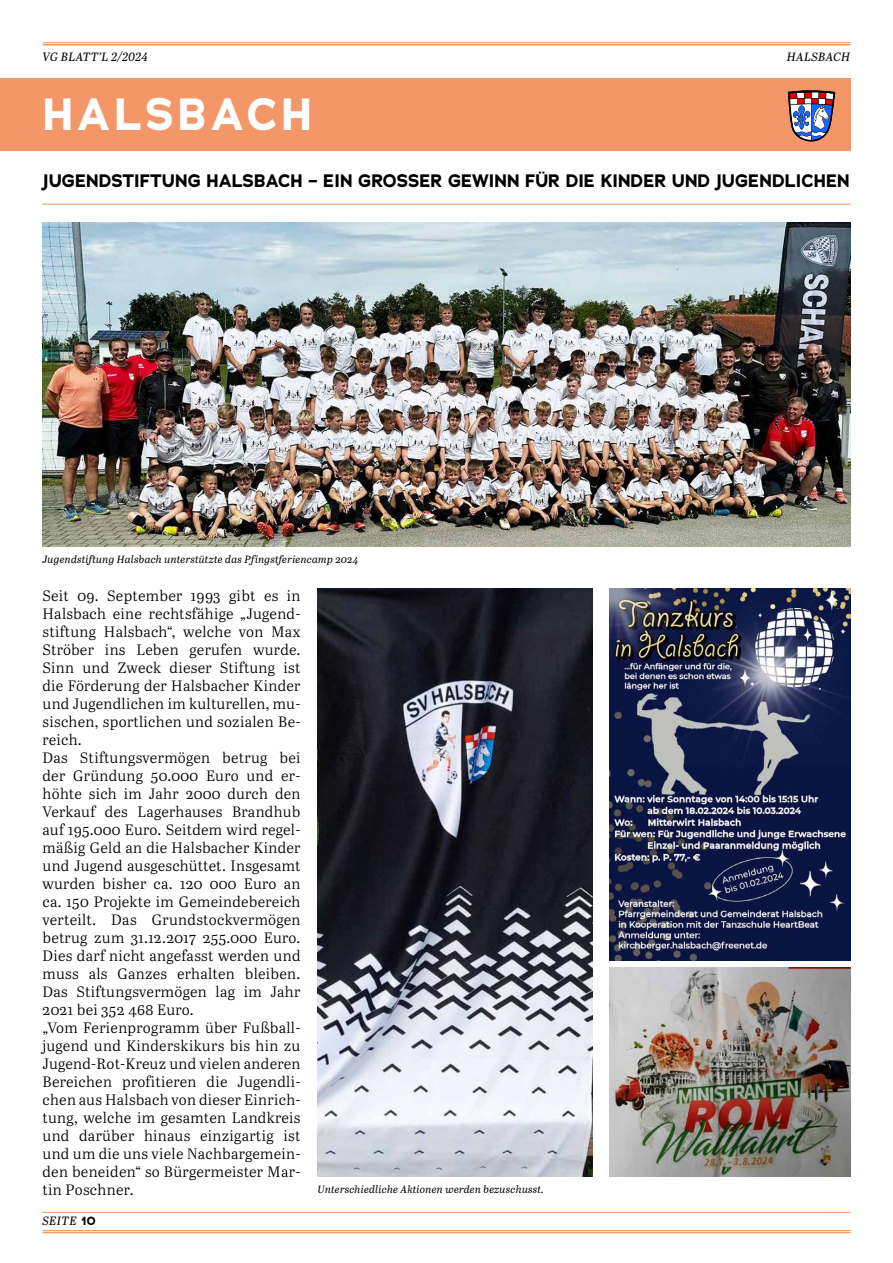
<style>
.page{position:relative;width:893px;height:1263px;background:#fff}
.page>*{position:absolute;margin:0;border:0;box-sizing:border-box;transform-origin:0 0}
.t1{font:700 45px "Adrianna";letter-spacing:.09em;color:#fff}
.t2{font:700 18px "Adrianna";color:#000}
.t3{font:15px/18px "Abril Text Lt";letter-spacing:.02em;color:#000}
.t4{font:italic 12px "Abril Text";letter-spacing:.02em;color:#000}
.t5{font:italic 10.5px "Abril Text";letter-spacing:.02em;color:#000}
.s1{font-family:"Adrianna";font-weight:700;font-style:normal}
</style>
<div class="page">
<div style="left:0;top:79px;width:850px;height:72px;background:#f39769"></div>
<hr style="left:43px;top:43px;width:807px;height:1px;background:#f39769">
<hr style="left:43px;top:44px;width:807px;height:2px;background:#f39769">
<hr style="left:43px;top:1230px;width:807px;height:1px;background:#f39769">
<hr style="left:43px;top:1232px;width:807px;height:1px;background:#f39769">
<hr style="left:43px;top:1212px;width:807px;height:1px;background:#f39769">
<svg style="left:788px;top:90px;width:47px;height:52px"></svg>
<hr style="left:43px;top:204px;width:807px;height:1px;background:#f39769">
<img style="left:610px;top:588px;width:240px;height:373px">
<img style="left:43px;top:223px;width:807px;height:324px">
<img style="left:610px;top:967px;width:240px;height:210px">
<img style="left:317px;top:588px;width:275px;height:589px">
<p class="t4" style="left:43px;top:48px;width:107px">VG BLATT’L 2/2024</p>
<p class="t4" style="left:787px;top:48px;width:65px">HALSBACH</p>
<h1 class="t1" style="left:43px;top:85px;width:271px">HALSBACH</h1>
<p class="t2" style="left:43px;top:168px;width:809px">JUGENDSTIFTUNG HALSBACH – EIN GROSSER GEWINN FÜR DIE KINDER UND JUGENDLICHEN</p>
<p class="t5" style="left:43px;top:552px;width:317px">Jugendstiftung Halsbach unterstützte das Pfingstferiencamp 2024</p>
<p class="t3" style="left:43px;top:586px;width:259px">Seit 09. September 1993 gibt es in Halsbach eine rechtsfähige „Jugend&shy;stiftung Halsbach“, welche von Max Ströber ins Leben gerufen wurde.<br>Sinn und Zweck dieser Stiftung ist die Förderung der Halsbacher Kinder und Jugendlichen im kulturellen, mu&shy;sischen, sportlichen und sozialen Be&shy;reich.<br>Das Stiftungsvermögen betrug bei der Gründung 50.000 Euro und er&shy;höhte sich im Jahr 2000 durch den Verkauf des Lagerhauses Brandhub auf 195.000 Euro. Seitdem wird regel&shy;mäßig Geld an die Halsbacher Kinder und Jugend ausgeschüttet. Insgesamt wurden bisher ca. 120 000 Euro an ca. 150 Projekte im Gemeindebereich verteilt. Das Grundstockvermögen betrug zum 31.12.2017 255.000 Euro.<br>Dies darf nicht angefasst werden und muss als Ganzes erhalten bleiben.<br>Das Stiftungsvermögen lag im Jahr 2021 bei 352 468 Euro.<br>„Vom Ferienprogramm über Fußball&shy;jugend und Kinderskikurs bis hin zu Jugend-Rot-Kreuz und vielen anderen Bereichen profitieren die Jugendli&shy;chen aus Halsbach von dieser Einrich&shy;tung, welche im gesamten Landkreis und darüber hinaus einzigartig ist und um die uns viele Nachbargemein&shy;den beneiden“ so Bürgermeister Mar&shy;tin Poschner.</p>
<p class="t4" style="left:43px;top:1212px;width:55px">SEITE <span class="s1">10</span></p>
<p class="t5" style="left:317px;top:1182px;width:228px">Unterschiedliche Aktionen werden bezuschusst.</p>
</div>
